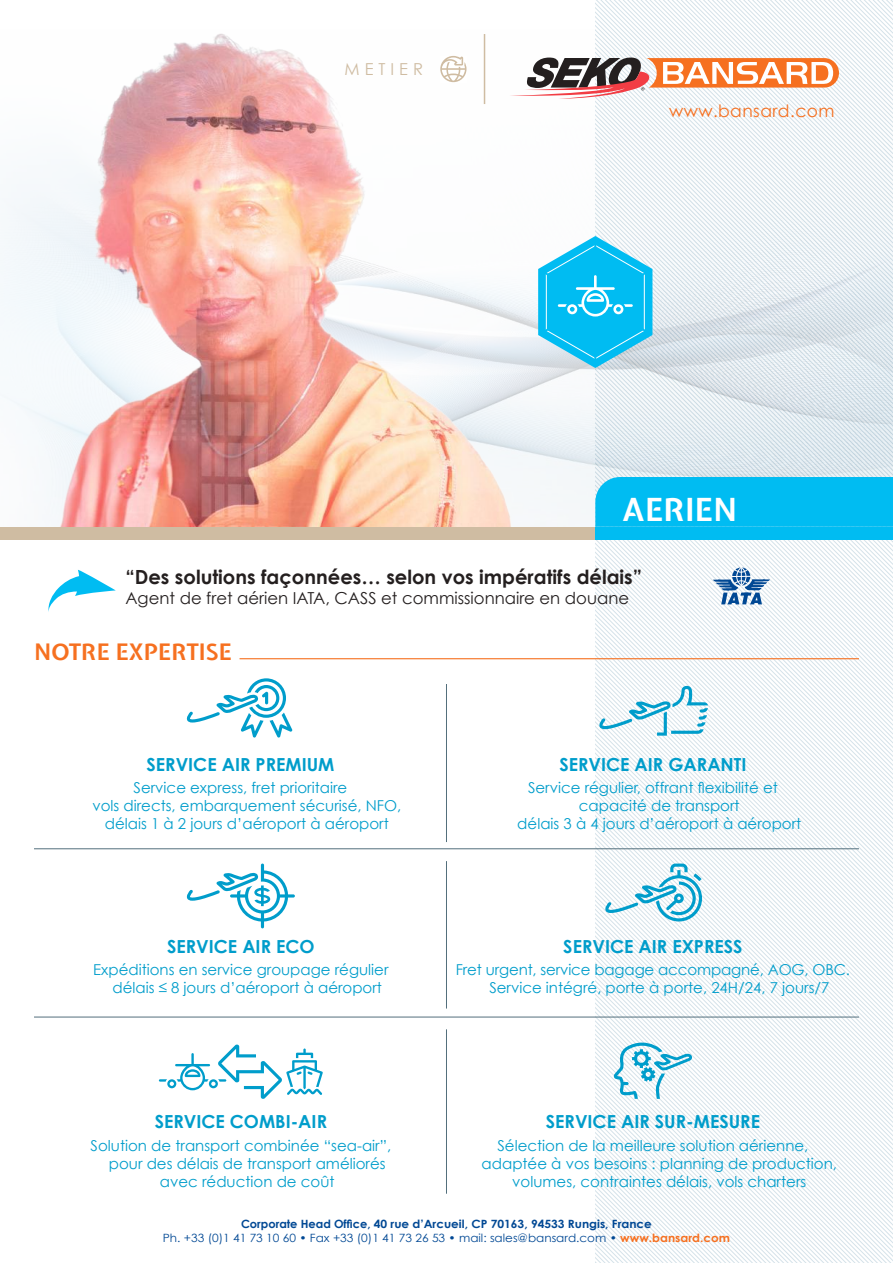
<style>
.page{position:relative;width:893px;height:1263px;background:#fff}
.page>*{position:absolute;margin:0;border:0;box-sizing:border-box;transform-origin:0 0}
.t1{font:700 31.5px "Expletus Sans";color:#fff}
.t2{font:700 22.5px "Expletus Sans";color:#f67020}
.t3{font:700 19.5px "Century Gothic";color:#241f1f}
.t4{font:700 18px "Century Gothic";color:#009dcb}
.t5{font:17.1px "Century Gothic";letter-spacing:.025em;color:#f67020}
.t6{font:16.5px "Century Gothic";color:#241f1f}
.t7{font:16.5px "Century Gothic";letter-spacing:.3em;color:#cfbca2}
.t8{font:15px/18px "Century Gothic";color:#009dcb}
.t9{font:700 11.4px/13.6px "Century Gothic";color:#004894;text-align:center}
.s1{font-weight:400}
.s2{color:#f67020}
</style>
<div class="page">
<img style="left:48px;top:33px;width:461px;height:494px">
<hr style="left:484px;top:34px;width:1px;height:70px;background:#cfbca2">
<svg style="left:440px;top:56px;width:26px;height:26px"></svg>
<div style="left:0;top:527px;width:595px;height:13px;background:#cfbca2"></div>
<svg style="left:48px;top:570px;width:68px;height:42px"></svg>
<hr style="left:240px;top:658px;width:619px;height:1px;background:#f67020">
<hr style="left:34px;top:848px;width:825px;height:1px;background:#536f7c">
<hr style="left:34px;top:1017px;width:825px;height:1px;background:#536f7c">
<hr style="left:446px;top:684px;width:1px;height:158px;background:#536f7c">
<hr style="left:446px;top:861px;width:1px;height:147px;background:#536f7c">
<hr style="left:446px;top:1029px;width:1px;height:165px;background:#536f7c">
<svg style="left:187px;top:863px;width:108px;height:65px"></svg>
<svg style="left:187px;top:678px;width:105px;height:59px"></svg>
<svg style="left:159px;top:1044px;width:164px;height:55px"></svg>
<svg style="left:509px;top:0;width:384px;height:1263px"></svg>
<p class="t7" style="left:345px;top:59px;width:80px">METIER</p>
<p class="t5" style="left:669px;top:100px;width:167px">www.bansard.com</p>
<h1 class="t1" style="left:622px;top:492px;width:117px">AERIEN</h1>
<h3 class="t3" style="left:125px;top:565px;width:518px">“Des solutions façonnées… selon vos impératifs délais”</h3>
<p class="t6" style="left:125px;top:588px;width:505px">Agent de fret aérien IATA, CASS et commissionnaire en douane</p>
<h2 class="t2" style="left:34px;top:640px;width:199px">NOTRE EXPERTISE</h2>
<p class="t4" style="left:146px;top:753px;width:189px">SERVICE AIR PREMIUM</p>
<p class="t8" style="left:134px;top:778px;width:215px">Service express, fret prioritaire</p>
<p class="t8" style="left:92px;top:796px;width:310px">vols directs, embarquement sécurisé, NFO,</p>
<p class="t8" style="left:105px;top:814px;width:285px">délais 1 à 2 jours d’aéroport à aéroport</p>
<p class="t4" style="left:167px;top:935px;width:149px">SERVICE AIR ECO</p>
<p class="t8" style="left:112px;top:960px;width:278px;text-indent:-19px">Expéditions en service groupage régulier délais ≤ 8 jours d’aéroport à aéroport</p>
<p class="t4" style="left:155px;top:1110px;width:174px">SERVICE COMBI-AIR</p>
<p class="t8" style="left:91px;top:1136px;width:302px">Solution de transport combinée “sea-air”,</p>
<p class="t8" style="left:109px;top:1154px;width:278px">pour des délais de transport améliorés</p>
<p class="t8" style="left:160px;top:1172px;width:176px">avec réduction de coût</p>
<p class="t4" style="left:559px;top:753px;width:189px">SERVICE AIR GARANTI</p>
<p class="t8" style="left:528px;top:778px;width:251px">Service régulier, offrant flexibilité et</p>
<p class="t8" style="left:579px;top:796px;width:162px">capacité de transport</p>
<p class="t8" style="left:517px;top:814px;width:285px">délais 3 à 4 jours d’aéroport à aéroport</p>
<p class="t4" style="left:563px;top:935px;width:181px">SERVICE AIR EXPRESS</p>
<p class="t8" style="left:489px;top:960px;width:362px;text-indent:-33px">Fret urgent, service bagage accompagné, AOG, OBC.<br>Service intégré, porte à porte, 24H/24, 7 jours/7</p>
<p class="t4" style="left:546px;top:1110px;width:216px">SERVICE AIR SUR-MESURE</p>
<p class="t8" style="left:497px;top:1136px;width:312px">Sélection de la meilleure solution aérienne,</p>
<p class="t8" style="left:482px;top:1154px;width:357px">adaptée à vos besoins : planning de production,</p>
<p class="t8" style="left:512px;top:1172px;width:295px">volumes, contraintes délais, vols charters</p>
<p class="t9" style="left:163px;top:1217px;width:569px">Corporate Head Office, 40 rue d’Arcueil, CP 70163, 94533 Rungis, France<br><span class="s1">Ph. +33 (0)1 41 73 10 60 • Fax +33 (0)1 41 73 26 53 • mail: sales@bansard.com •</span> <span class="s2">www.bansard.com</span></p>
</div>
